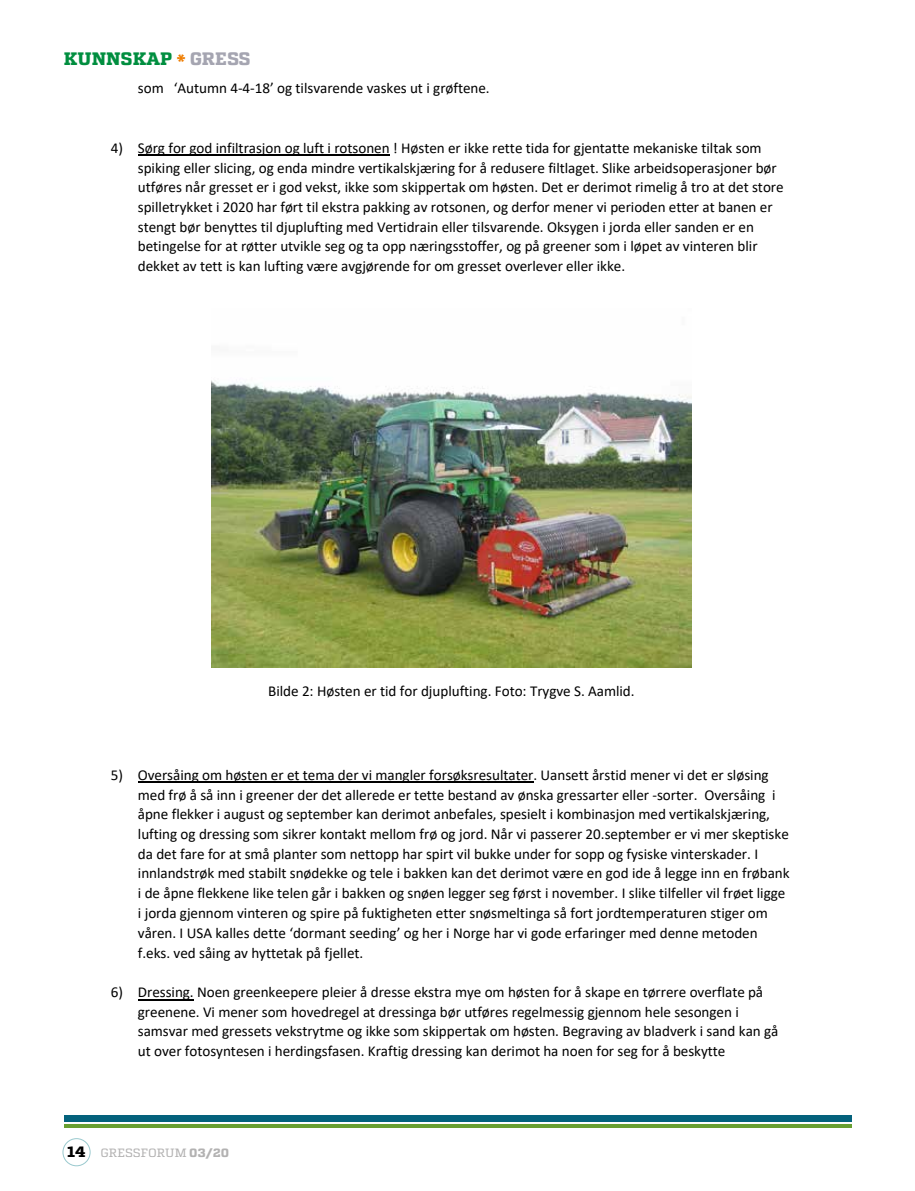
<style>
.page{position:relative;width:915px;height:1191px;background:#fff}
.page>*{position:absolute;margin:0;border:0;box-sizing:border-box;transform-origin:0 0}
.t1{font:700 18px "Atletico";color:#008e3f}
.t2{font:15.15px/19.8px "Calibri";letter-spacing:-.005em;color:#000}
.t3{font:12px "Atletico";letter-spacing:-.005em;color:#b3b2b2}
.s1{color:#ef7d00}
.s2{color:#a5a5b1}
.s3{font-weight:700;font-size:15px;color:#000}
.s4{font-weight:700}
</style>
<div class="page">
<div style="left:64px;top:1115px;width:786px;height:6px;background:#04627c"></div>
<hr style="left:64px;top:1124px;width:786px;height:3px;background:#689f31">
<hr style="left:138px;top:154px;width:251px;height:2px;background:#000">
<hr style="left:138px;top:781px;width:395px;height:1px;background:#000">
<hr style="left:138px;top:999px;width:56px;height:1px;background:#000">
<img style="left:211px;top:380px;width:480px;height:288px">
<div style="left:63px;top:1138px;width:27px;height:28px;border:1px solid #99c9ce;border-radius:50%"></div>
<p class="t1" style="left:64px;top:47px;width:188px">KUNNSKAP <span class="s1">*</span> <span class="s2">GRESS</span></p>
<p class="t2" style="left:138px;top:78px;width:353px">som ‘Autumn 4-4-18’ og tilsvarende vaskes ut i grøftene.</p>
<p class="t2" style="left:138px;top:137px;width:647px;text-indent:-27px">4) Sørg for god infiltrasjon og luft i rotsonen ! Høsten er ikke rette tida for gjentatte mekaniske tiltak som spiking eller slicing, og enda mindre vertikalskjæring for å redusere filtlaget. Slike arbeidsoperasjoner bør utføres når gresset er i god vekst, ikke som skippertak om høsten. Det er derimot rimelig å tro at det store spilletrykket i 2020 har ført til ekstra pakking av rotsonen, og derfor mener vi perioden etter at banen er stengt bør benyttes til djuplufting med Vertidrain eller tilsvarende. Oksygen i jorda eller sanden er en betingelse for at røtter utvikle seg og ta opp næringsstoffer, og på greener som i løpet av vinteren blir dekket av tett is kan lufting være avgjørende for om gresset overlever eller ikke.</p>
<p class="t2" style="left:268px;top:681px;width:368px">Bilde 2: Høsten er tid for djuplufting. Foto: Trygve S. Aamlid.</p>
<p class="t2" style="left:138px;top:764px;width:653px;text-indent:-27px">5) Oversåing om høsten er et tema der vi mangler forsøksresultater. Uansett årstid mener vi det er sløsing med frø å så inn i greener der det allerede er tette bestand av ønska gressarter eller -sorter. Oversåing i åpne flekker i august og september kan derimot anbefales, spesielt i kombinasjon med vertikalskjæring, lufting og dressing som sikrer kontakt mellom frø og jord. Når vi passerer 20.september er vi mer skeptiske da det fare for at små planter som nettopp har spirt vil bukke under for sopp og fysiske vinterskader. I innlandstrøk med stabilt snødekke og tele i bakken kan det derimot være en god ide å legge inn en frøbank i de åpne flekkene like telen går i bakken og snøen legger seg først i november. I slike tilfeller vil frøet ligge i jorda gjennom vinteren og spire på fuktigheten etter snøsmeltinga så fort jordtemperaturen stiger om våren. I USA kalles dette ‘dormant seeding’ og her i Norge har vi gode erfaringer med denne metoden f.eks. ved såing av hyttetak på fjellet.</p>
<p class="t2" style="left:138px;top:982px;width:642px;text-indent:-27px">6) Dressing. Noen greenkeepere pleier å dresse ekstra mye om høsten for å skape en tørrere overflate på greenene. Vi mener som hovedregel at dressinga bør utføres regelmessig gjennom hele sesongen i samsvar med gressets vekstrytme og ikke som skippertak om høsten. Begraving av bladverk i sand kan gå ut over fotosyntesen i herdingsfasen. Kraftig dressing kan derimot ha noen for seg for å beskytte</p>
<p class="t3" style="left:67px;top:1146px;width:163px"><span class="s3">14</span> GRESSFORUM <span class="s4">03/20</span></p>
</div>
